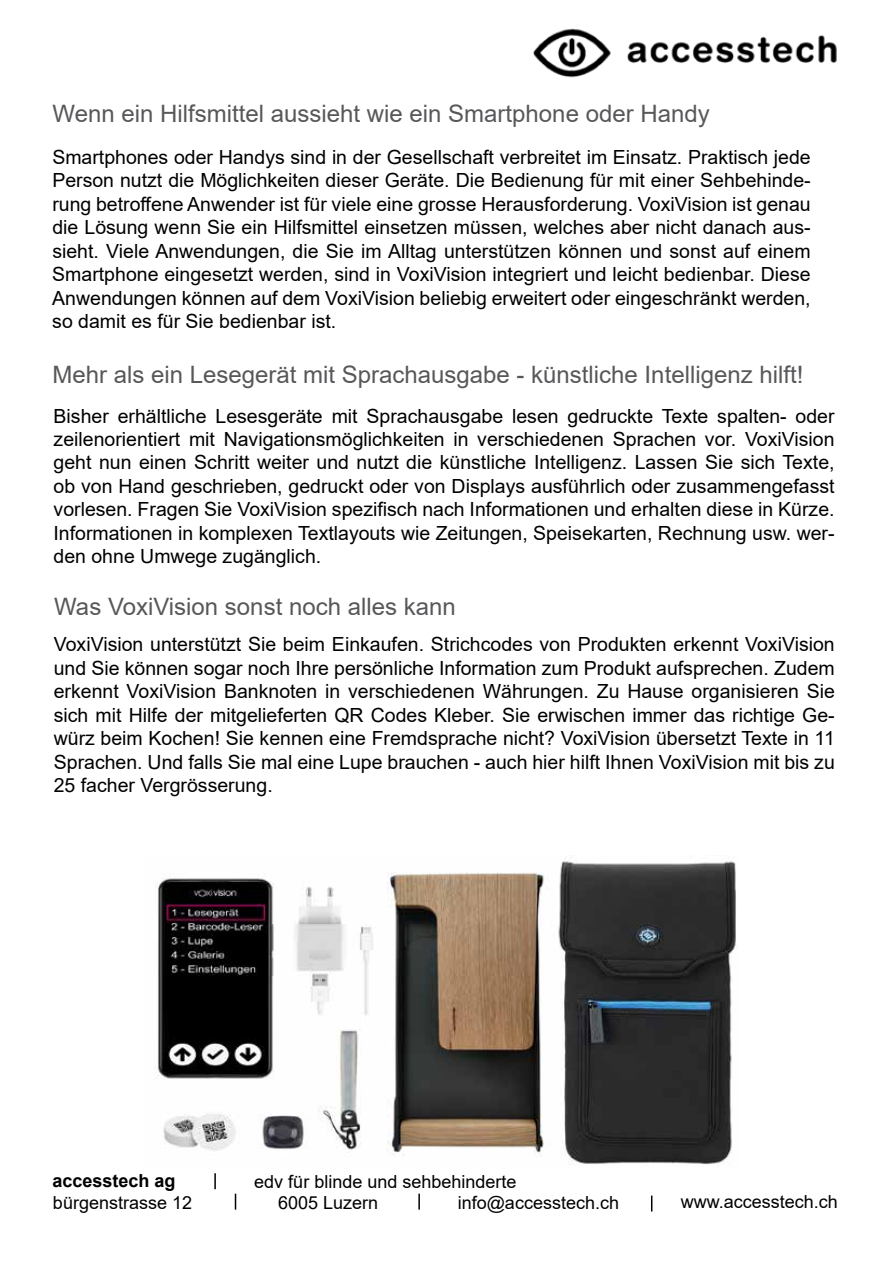
<style>
.page{position:relative;width:893px;height:1263px;background:#fff}
.page>*{position:absolute;margin:0;border:0;box-sizing:border-box;transform-origin:0 0}
.t1{font:24px "Arial";color:#59575a}
.t2{font:19.5px/23.4px "Arial";color:#000;text-align:justify}
.t3{font:18px "Arial";color:#000}
.t4{font:700 18px "Arial";color:#000}
</style>
<div class="page">
<svg style="left:214px;top:1173px;width:2px;height:16px"></svg>
<svg style="left:235px;top:1194px;width:1px;height:15px"></svg>
<svg style="left:418px;top:1194px;width:2px;height:15px"></svg>
<svg style="left:651px;top:1195px;width:1px;height:16px"></svg>
<img style="left:533px;top:28px;width:304px;height:50px">
<img style="left:157px;top:858px;width:579px;height:307px">
<p class="t1" style="left:53px;top:97px;width:659px">Wenn ein Hilfsmittel aussieht wie ein Smartphone oder Handy</p>
<p class="t2" style="left:52px;top:145px;width:760px">Smartphones oder Handys sind in der Gesellschaft verbreitet im Einsatz. Praktisch jede Person nutzt die Möglichkeiten dieser Geräte. Die Bedienung für mit einer Sehbehinde&shy;rung betroffene Anwender ist für viele eine grosse Herausforderung. VoxiVision ist genau die Lösung wenn Sie ein Hilfsmittel einsetzen müssen, welches aber nicht danach aus&shy;sieht. Viele Anwendungen, die Sie im Alltag unterstützen können und sonst auf einem Smartphone eingesetzt werden, sind in VoxiVision integriert und leicht bedienbar. Diese Anwendungen können auf dem VoxiVision beliebig erweitert oder eingeschränkt werden, so damit es für Sie bedienbar ist.</p>
<p class="t1" style="left:52px;top:358px;width:752px">Mehr als ein Lesegerät mit Sprachausgabe - künstliche Intelligenz hilft!</p>
<p class="t2" style="left:54px;top:404px;width:783px">Bisher erhältliche Lesesgeräte mit Sprachausgabe lesen gedruckte Texte spalten- oder zeilenorientiert mit Navigationsmöglichkeiten in verschiedenen Sprachen vor. VoxiVision geht nun einen Schritt weiter und nutzt die künstliche Intelligenz. Lassen Sie sich Texte, ob von Hand geschrieben, gedruckt oder von Displays ausführlich oder zusammengefasst vorlesen. Fragen Sie VoxiVision spezifisch nach Informationen und erhalten diese in Kürze.<br>Informationen in komplexen Textlayouts wie Zeitungen, Speisekarten, Rechnung usw. wer&shy;den ohne Umwege zugänglich.</p>
<p class="t1" style="left:54px;top:590px;width:403px">Was VoxiVision sonst noch alles kann</p>
<p class="t2" style="left:54px;top:633px;width:783px">VoxiVision unterstützt Sie beim Einkaufen. Strichcodes von Produkten erkennt VoxiVision und Sie können sogar noch Ihre persönliche Information zum Produkt aufsprechen. Zudem erkennt VoxiVision Banknoten in verschiedenen Währungen. Zu Hause organisieren Sie sich mit Hilfe der mitgelieferten QR Codes Kleber. Sie erwischen immer das richtige Ge&shy;würz beim Kochen! Sie kennen eine Fremdsprache nicht? VoxiVision übersetzt Texte in 11<br>Sprachen. Und falls Sie mal eine Lupe brauchen - auch hier hilft Ihnen VoxiVision mit bis zu 25 facher Vergrösserung.</p>
<p class="t4" style="left:52px;top:1168px;width:125px">accesstech ag</p>
<p class="t3" style="left:254px;top:1170px;width:264px">edv für blinde und sehbehinderte</p>
<p class="t3" style="left:53px;top:1190px;width:141px">bürgenstrasse 12</p>
<p class="t3" style="left:278px;top:1190px;width:102px">6005 Luzern</p>
<p class="t3" style="left:458px;top:1190px;width:163px">info@accesstech.ch</p>
<p class="t3" style="left:681px;top:1189px;width:159px">www.accesstech.ch</p>
</div>
